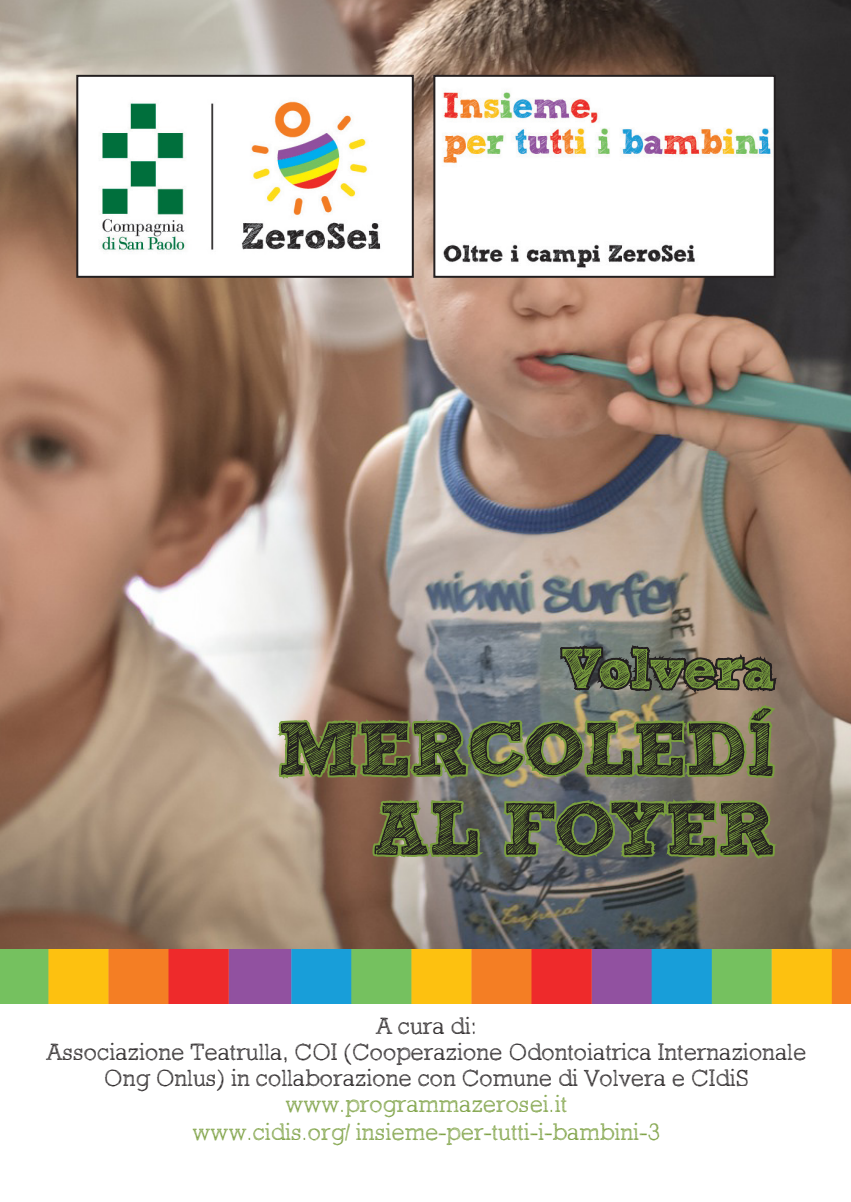
<style>
.page{position:relative;width:851px;height:1202px;background:#fff}
.page>*{position:absolute;margin:0;border:0;box-sizing:border-box;transform-origin:0 0}
.t1{font:700 74px "Sketch Block";letter-spacing:-.02em;color:#231f20}
.t2{font:700 56px "Sketch Block";letter-spacing:-.04em;color:#799e3e}
.t3{font:300 24px/26px "Sketch Block";color:#231f20;text-align:center}
.t4{font:300 24px "Sketch Block";color:#799e3e}
</style>
<div class="page">
<img style="left:0;top:0;width:850px;height:949px">
<img style="left:436px;top:78px;width:336px;height:197px">
<div style="left:433px;top:75px;width:342px;height:203px;border:2px solid #231f20"></div>
<img style="left:79px;top:78px;width:332px;height:197px">
<div style="left:76px;top:75px;width:338px;height:203px;border:2px solid #231f20"></div>
<img style="left:0;top:949px;width:234px;height:54px">
<img style="left:234px;top:949px;width:616px;height:54px">
<svg style="left:155px;top:630px;width:113px;height:193px;background:#c3b2a2"></svg>
<svg style="left:268px;top:592px;width:151px;height:275px;background:#aa9e84"></svg>
<svg style="left:419px;top:566px;width:230px;height:32px;background:#9a9896"></svg>
<svg style="left:543px;top:592px;width:193px;height:6px"></svg>
<img style="left:361px;top:598px;width:489px;height:399px">
<p class="t2" style="left:561px;top:634px;width:216px">Volvera</p>
<p class="t1" style="left:277px;top:704px;width:499px">MERCOLEDĺ</p>
<p class="t1" style="left:372px;top:784px;width:404px">AL FOYER</p>
<p class="t3" style="left:376px;top:1013px;width:102px">A cura di:</p>
<p class="t3" style="left:47px;top:1039px;width:761px">Associazione Teatrulla, COI (Cooperazione Odontoiatrica Internazionale<br>Ong Onlus) in collaborazione con Comune di Volvera e CIdiS</p>
<p class="t4" style="left:285px;top:1089px;width:283px">www.programmazerosei.it</p>
<p class="t4" style="left:193px;top:1117px;width:469px">www.cidis.org/ insieme-per-tutti-i-bambini-3</p>
</div>
